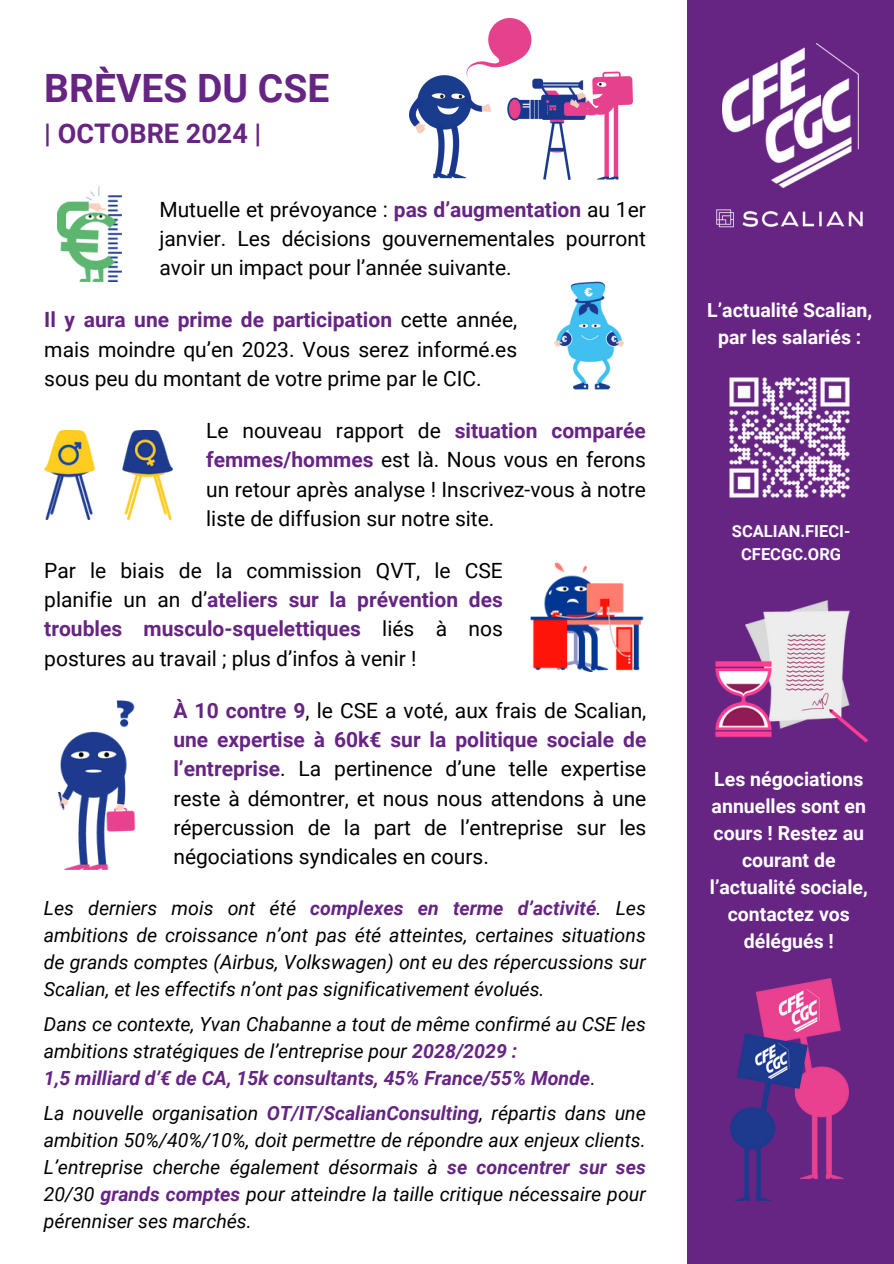
<style>
.page{position:relative;width:894px;height:1264px;background:#fff}
.page>*{position:absolute;margin:0;border:0;box-sizing:border-box;transform-origin:0 0}
.t1{font:700 39px "Roboto";color:#662483}
.t2{font:700 27px "Roboto";color:#662483}
.t3{font:21px/29.2px "Roboto";color:#000;text-align:justify}
.t4{font:italic 19.5px/27px "Roboto";color:#000;text-align:justify}
.t5{font:700 19.5px/27px "Roboto";color:#fff;text-align:center}
.t6{font:700 16.5px/22.5px "Roboto";color:#fff;text-align:center}
.s1{font-weight:700;color:#662483}
</style>
<div class="page">
<div style="left:687px;top:1px;width:206px;height:1262px;background:#662483"></div>
<img style="left:722px;top:43px;width:135px;height:144px">
<img style="left:716px;top:209px;width:147px;height:19px">
<img style="left:410px;top:18px;width:222px;height:161px">
<img style="left:729px;top:377px;width:121px;height:121px">
<img style="left:730px;top:978px;width:118px;height:222px">
<img style="left:554px;top:281px;width:69px;height:109px">
<img style="left:57px;top:186px;width:64px;height:95px">
<img style="left:44px;top:430px;width:128px;height:89px">
<img style="left:530px;top:562px;width:114px;height:109px">
<img style="left:57px;top:700px;width:79px;height:169px">
<img style="left:715px;top:600px;width:153px;height:143px">
<p class="t1" style="left:44px;top:66px;width:286px">BRÈVES DU CSE</p>
<h1 class="t2" style="left:44px;top:117px;width:218px">| OCTOBRE 2024 |</h1>
<h4 class="t3" style="left:159px;top:195px;width:488px">Mutuelle et prévoyance : <span class="s1">pas d’augmentation</span> au 1er janvier. Les décisions gouvernementales pourront avoir un impact pour l’année suivante.</h4>
<h4 class="t3" style="left:44px;top:306px;width:474px"><span class="s1">Il y aura une prime de participation</span> cette année, mais moindre qu’en 2023. Vous serez informé.es sous peu du montant de votre prime par le CIC.</h4>
<p class="t3" style="left:206px;top:416px;width:441px">Le nouveau rapport de <span class="s1">situation comparée femmes/hommes</span> est là. Nous vous en ferons un retour après analyse ! Inscrivez-vous à notre liste de diffusion sur notre site.</p>
<p class="t3" style="left:44px;top:556px;width:460px">Par le biais de la commission QVT, le CSE planifie un an d’<span class="s1">ateliers sur la prévention des troubles musculo-squelettiques</span> liés à nos postures au travail ; plus d’infos à venir !</p>
<p class="t3" style="left:173px;top:696px;width:474px"><span class="s1">À 10 contre 9</span>, le CSE a voté, aux frais de Scalian, <span class="s1">une expertise à 60k€ sur la politique sociale de l’entreprise</span>. La pertinence d’une telle expertise reste à démontrer, et nous nous attendons à une répercussion de la part de l’entreprise sur les négociations syndicales en cours.</p>
<h4 class="t4" style="left:44px;top:894px;width:603px">Les derniers mois ont été <span class="s1">complexes en terme d’activité</span>. Les ambitions de croissance n’ont pas été atteintes, certaines situations de grands comptes (Airbus, Volkswagen) ont eu des répercussions sur Scalian, et les effectifs n’ont pas significativement évolués.</h4>
<h4 class="t4" style="left:44px;top:1010px;width:603px;text-align:left">Dans ce contexte, Yvan Chabanne a tout de même confirmé au CSE les ambitions stratégiques de l’entreprise pour <span class="s1">2028/2029 :<br>1,5 milliard d’€ de CA, 15k consultants, 45% France/55% Monde</span>.</h4>
<p class="t4" style="left:44px;top:1099px;width:603px">La nouvelle organisation <span class="s1">OT/IT/ScalianConsulting</span>, répartis dans une ambition 50%/40%/10%, doit permettre de répondre aux enjeux clients.<br>L’entreprise cherche également désormais à <span class="s1">se concentrer sur ses </span>20/30 <span class="s1">grands comptes</span> pour atteindre la taille critique nécessaire pour pérenniser ses marchés.</p>
<h2 class="t5" style="left:707px;top:297px;width:166px">L’actualité Scalian, par les salariés :</h2>
<p class="t6" style="left:731px;top:520px;width:120px">SCALIAN.FIECI-<br>CFECGC.ORG</p>
<h4 class="t5" style="left:709px;top:765px;width:159px">Les négociations annuelles sont en cours ! Restez au courant de l’actualité sociale, contactez vos délégués !</h4>
</div>
